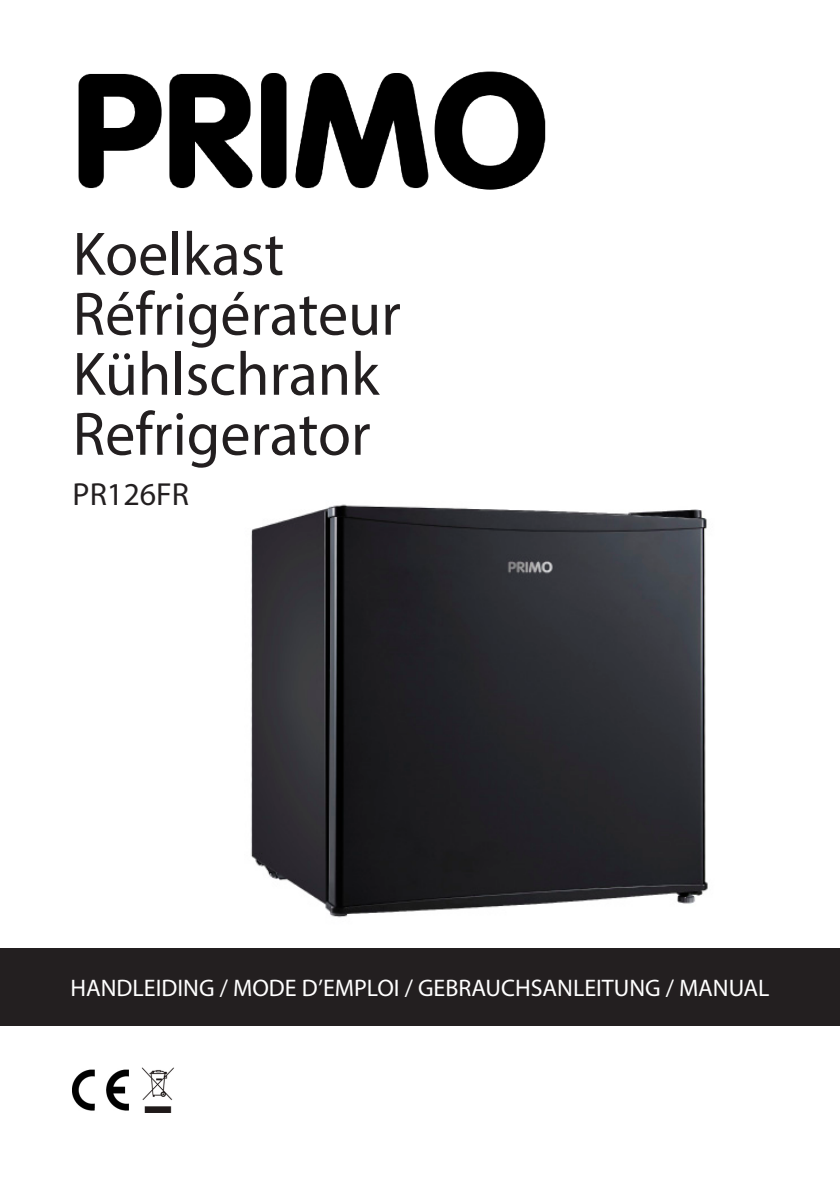
<style>
.page{position:relative;width:840px;height:1191px;background:#fff}
.page>*{position:absolute;margin:0;border:0;box-sizing:border-box;transform-origin:0 0}
.t1{font:61.8px/60px "Myriad Pro";color:#231f20}
.t2{font:32px "Myriad Pro";color:#231f20}
.t3{font:24px "Myriad Pro";color:#fff}
</style>
<div class="page">
<img style="left:78px;top:72px;width:468px;height:118px">
<div style="left:0;top:948px;width:839px;height:78px;background:#231f20"></div>
<img style="left:72px;top:1069px;width:57px;height:42px">
<img style="left:141px;top:1067px;width:33px;height:45px">
<img style="left:251px;top:504px;width:457px;height:414px">
<h1 class="t1" style="left:73px;top:223px;width:329px">Koelkast<br>Réfrigérateur<br>Kühlschrank<br>Refrigerator</h1>
<h2 class="t2" style="left:73px;top:474px;width:118px">PR126FR</h2>
<p class="t3" style="left:70px;top:973px;width:700px">HANDLEIDING / MODE D’EMPLOI / GEBRAUCHSANLEITUNG / MANUAL</p>
</div>
